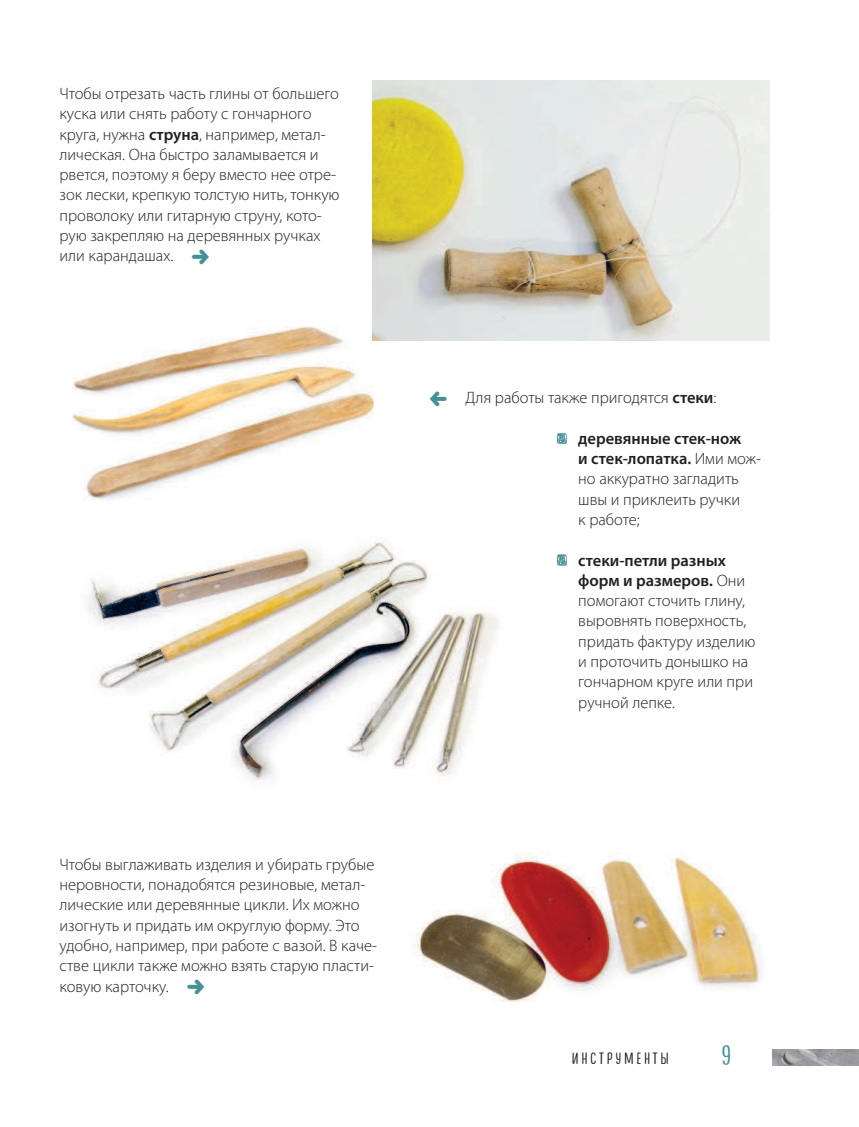
<style>
.page{position:relative;width:859px;height:1127px;background:#fff}
.page>*{position:absolute;margin:0;border:0;box-sizing:border-box;transform-origin:0 0}
.t1{font:28.5px "Lifehack Sans";color:#459197}
.t2{font:300 16.5px/20.2px "Myriad Pro";color:#231f20}
.t3{font:16.5px "Lifehack Sans";letter-spacing:.2em;color:#231f20}
.s1{font-weight:600}
</style>
<div class="page">
<img style="left:87px;top:542px;width:411px;height:239px">
<img style="left:72px;top:326px;width:312px;height:174px">
<img style="left:372px;top:81px;width:398px;height:259px">
<img style="left:413px;top:854px;width:350px;height:148px">
<svg style="left:557px;top:433px;width:10px;height:11px"></svg>
<svg style="left:557px;top:554px;width:10px;height:11px"></svg>
<img style="left:773px;top:1049px;width:86px;height:17px">
<p class="t2" style="left:60px;top:85px;width:282px">Чтобы отрезать часть глины от большего куска или снять работу с гончарного круга, нужна <span class="s1">струна</span>, например, метал&shy;лическая. Она быстро заламывается и рвется, поэтому я беру вместо нее отре&shy;зок лески, крепкую толстую нить, тонкую проволоку или гитарную струну, кото&shy;рую закрепляю на деревянных ручках или карандашах.</p>
<p class="t2" style="left:60px;top:855px;width:319px">Чтобы выглаживать изделия и убирать грубые неровности, понадобятся резиновые, метал&shy;лические или деревянные цикли. Их можно изогнуть и придать им округлую форму. Это удобно, например, при работе с вазой. В каче&shy;стве цикли также можно взять старую пласти&shy;ковую карточку.</p>
<p class="t2" style="left:466px;top:389px;width:252px">Для работы также пригодятся <span class="s1">стеки</span>:</p>
<p class="t2" style="left:578px;top:430px;width:184px"><span class="s1">деревянные стек-нож<br>и стек-лопатка.</span> Ими мож&shy;но аккуратно загладить швы и приклеить ручки<br>к работе;</p>
<p class="t2" style="left:578px;top:551px;width:179px"><span class="s1">стеки-петли разных форм и размеров.</span> Они помогают сточить глину, выровнять поверхность, придать фактуру изделию и проточить донышко на гончарном круге или при ручной лепке.</p>
<p class="t3" style="left:572px;top:1051px;width:98px">ИНСтрумЕНты</p>
<h1 class="t1" style="left:721px;top:1043px;width:11px">9</h1>
</div>
